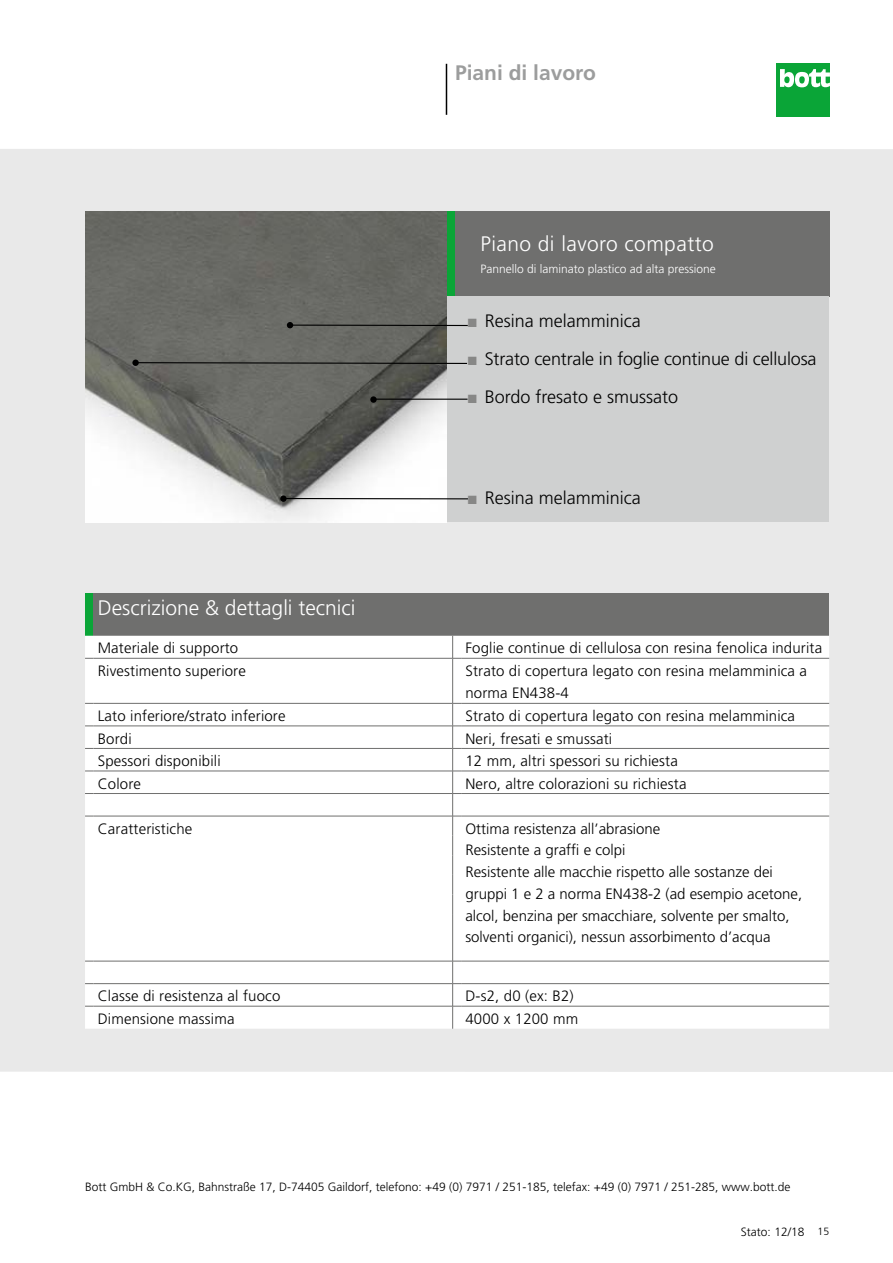
<style>
.page{position:relative;width:893px;height:1263px;background:#fff}
.page>*{position:absolute;margin:0;border:0;box-sizing:border-box;transform-origin:0 0}
.t1{font:300 21px "Frutiger LT Pro";color:#fff}
.t2{font:300 21px "Frutiger LT Pro";letter-spacing:.02em;color:#fff}
.t3{font:700 21px "Frutiger LT Pro";color:#9c9d9d}
.t4{font:300 18px "Frutiger LT Pro";color:#000}
.t5{font:300 15px/21.8px "Frutiger LT Pro";letter-spacing:.01em;color:#000}
.t6{font:300 12px "Frutiger LT Pro";color:#000}
.t7{font:300 12px "Frutiger LT Pro";color:#fff}
.t8{font:300 10.5px "Frutiger LT Pro";color:#000}
.s1{color:#878786}
</style>
<div class="page">
<div style="left:776px;top:64px;width:53px;height:53px;background:#0aa537"></div>
<svg style="left:780px;top:69px;width:49px;height:18px"></svg>
<hr style="left:446px;top:64px;width:1px;height:51px;background:#000">
<div style="left:0;top:149px;width:893px;height:923px;background:#e9e9e9"></div>
<div style="left:446px;top:211px;width:9px;height:85px;background:#0aa537"></div>
<div style="left:455px;top:211px;width:374px;height:85px;background:#6f6f6e"></div>
<div style="left:446px;top:296px;width:383px;height:226px;background:#cfd0d0"></div>
<div style="left:85px;top:593px;width:9px;height:43px;background:#0aa537"></div>
<div style="left:94px;top:593px;width:735px;height:43px;background:#6f6f6e"></div>
<div style="left:85px;top:636px;width:744px;height:393px;background:#fff"></div>
<hr style="left:94px;top:658px;width:359px;height:1px;background:#6f6f6e">
<svg style="left:452px;top:636px;width:9px;height:23px"></svg>
<hr style="left:452px;top:658px;width:1px;height:45px;background:#6f6f6e">
<hr style="left:461px;top:658px;width:368px;height:1px;background:#6f6f6e">
<hr style="left:94px;top:703px;width:359px;height:1px;background:#6f6f6e">
<hr style="left:461px;top:703px;width:368px;height:1px;background:#6f6f6e">
<hr style="left:94px;top:726px;width:359px;height:1px;background:#6f6f6e">
<hr style="left:461px;top:726px;width:368px;height:1px;background:#6f6f6e">
<hr style="left:94px;top:748px;width:359px;height:1px;background:#6f6f6e">
<hr style="left:461px;top:748px;width:368px;height:1px;background:#6f6f6e">
<hr style="left:94px;top:771px;width:359px;height:1px;background:#6f6f6e">
<hr style="left:461px;top:771px;width:368px;height:1px;background:#6f6f6e">
<hr style="left:94px;top:793px;width:359px;height:1px;background:#6f6f6e">
<hr style="left:461px;top:793px;width:368px;height:1px;background:#6f6f6e">
<hr style="left:94px;top:816px;width:359px;height:1px;background:#6f6f6e">
<hr style="left:461px;top:816px;width:368px;height:1px;background:#6f6f6e">
<svg style="left:452px;top:703px;width:9px;height:211px;background:#ebebeb"></svg>
<hr style="left:452px;top:914px;width:1px;height:47px;background:#6f6f6e">
<hr style="left:94px;top:961px;width:359px;height:1px;background:#6f6f6e">
<hr style="left:461px;top:961px;width:368px;height:1px;background:#6f6f6e">
<hr style="left:94px;top:983px;width:359px;height:1px;background:#6f6f6e">
<hr style="left:461px;top:983px;width:368px;height:1px;background:#6f6f6e">
<hr style="left:94px;top:1006px;width:359px;height:1px;background:#6f6f6e">
<svg style="left:452px;top:961px;width:9px;height:68px"></svg>
<hr style="left:461px;top:1006px;width:368px;height:1px;background:#6f6f6e">
<img style="left:85px;top:211px;width:361px;height:311px">
<div style="left:370px;top:396px;width:7px;height:7px;background:#000;border-radius:50%"></div>
<hr style="left:374px;top:399px;width:93px;height:1px;background:#000">
<hr style="left:290px;top:325px;width:178px;height:1px;background:#000">
<svg style="left:287px;top:322px;width:6px;height:6px"></svg>
<svg style="left:139px;top:362px;width:329px;height:3px"></svg>
<div style="left:132px;top:360px;width:7px;height:6px;background:#000;border-radius:50%"></div>
<hr style="left:283px;top:498px;width:185px;height:1px;background:#000">
<div style="left:280px;top:495px;width:7px;height:7px;background:#000;border-radius:50%"></div>
<h1 class="t3" style="left:455px;top:60px;width:142px">Piani di lavoro</h1>
<h1 class="t2" style="left:480px;top:231px;width:235px">Piano di lavoro compatto</h1>
<p class="t7" style="left:480px;top:262px;width:237px">Pannello di laminato plastico ad alta pressione</p>
<p class="t4" style="left:468px;top:310px;width:174px"><span class="s1">■</span> Resina melamminica</p>
<p class="t4" style="left:468px;top:348px;width:350px"><span class="s1">■</span> Strato centrale in foglie continue di cellulosa</p>
<p class="t4" style="left:468px;top:386px;width:212px"><span class="s1">■</span> Bordo fresato e smussato</p>
<p class="t4" style="left:468px;top:487px;width:174px"><span class="s1">■</span> Resina melamminica</p>
<h1 class="t1" style="left:98px;top:596px;width:259px">Descrizione &amp; dettagli tecnici</h1>
<p class="t5" style="left:98px;top:637px;width:142px">Materiale di supporto</p>
<p class="t5" style="left:465px;top:637px;width:358px">Foglie continue di cellulosa con resina fenolica indurita</p>
<p class="t5" style="left:98px;top:660px;width:150px">Rivestimento superiore</p>
<p class="t5" style="left:465px;top:660px;width:343px">Strato di copertura legato con resina melamminica a norma EN438-4</p>
<p class="t5" style="left:98px;top:705px;width:189px">Lato inferiore/strato inferiore</p>
<p class="t5" style="left:465px;top:705px;width:331px">Strato di copertura legato con resina melamminica</p>
<p class="t5" style="left:98px;top:727px;width:35px">Bordi</p>
<p class="t5" style="left:465px;top:727px;width:148px">Neri, fresati e smussati</p>
<p class="t5" style="left:98px;top:750px;width:124px">Spessori disponibili</p>
<p class="t5" style="left:465px;top:750px;width:214px">12 mm, altri spessori su richiesta</p>
<p class="t5" style="left:98px;top:773px;width:45px">Colore</p>
<p class="t5" style="left:465px;top:773px;width:223px">Nero, altre colorazioni su richiesta</p>
<p class="t5" style="left:98px;top:818px;width:96px">Caratteristiche</p>
<p class="t5" style="left:465px;top:818px;width:338px">Ottima resistenza all’abrasione<br>Resistente a graffi e colpi<br>Resistente alle macchie rispetto alle sostanze dei gruppi 1 e 2 a norma EN438-2 (ad esempio acetone, alcol, benzina per smacchiare, solvente per smalto, solventi organici), nessun assorbimento d’acqua</p>
<p class="t5" style="left:98px;top:985px;width:184px">Classe di resistenza al fuoco</p>
<p class="t5" style="left:465px;top:985px;width:110px">D-s2, d0 (ex: B2)</p>
<p class="t5" style="left:98px;top:1008px;width:138px">Dimensione massima</p>
<p class="t5" style="left:465px;top:1008px;width:114px">4000 x 1200 mm</p>
<p class="t6" style="left:85px;top:1180px;width:707px">Bott GmbH &amp; Co.KG, Bahnstraße 17, D-74405 Gaildorf, telefono: +49 (0) 7971 / 251-185, telefax: +49 (0) 7971 / 251-285, www.bott.de</p>
<p class="t6" style="left:741px;top:1225px;width:65px">Stato: 12/18</p>
<p class="t8" style="left:817px;top:1226px;width:13px">15</p>
</div>
